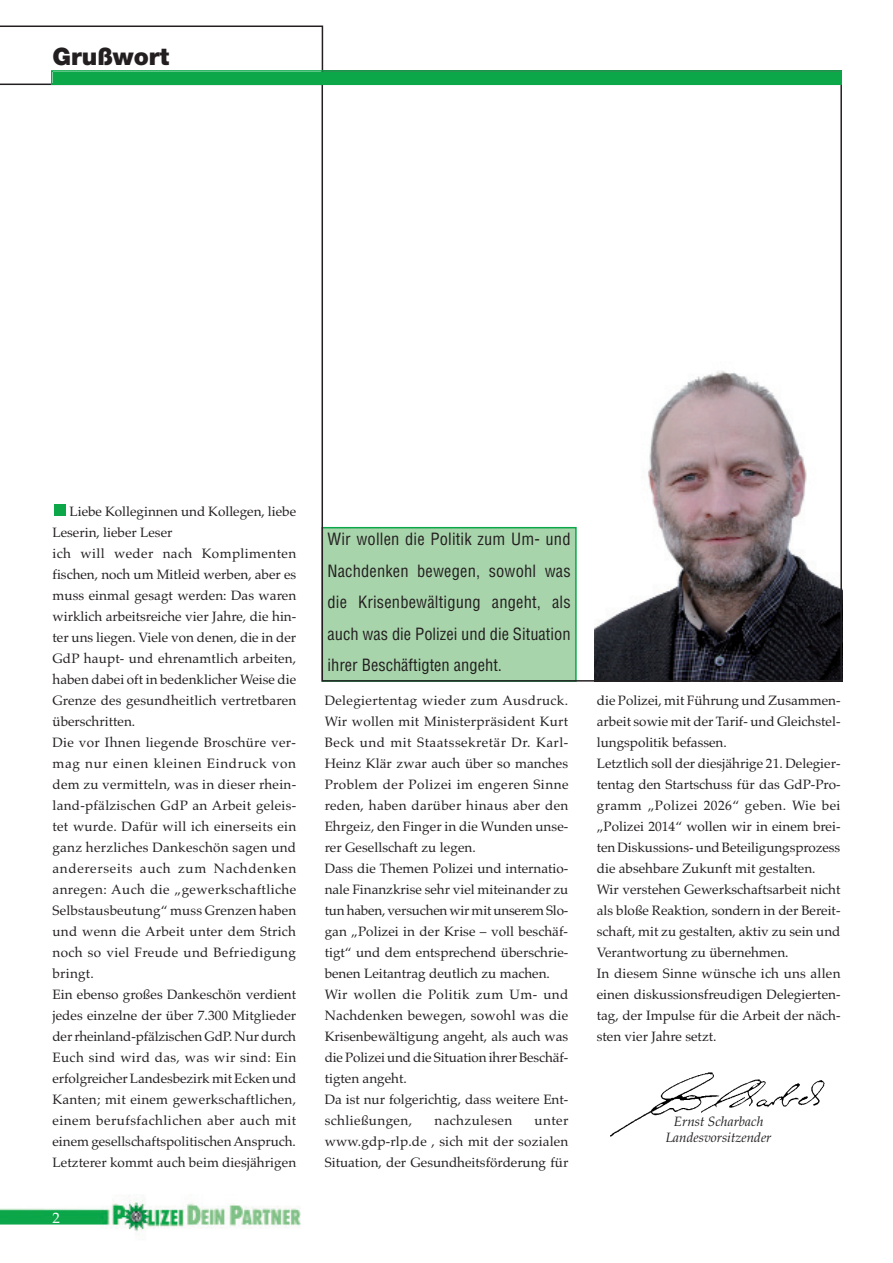
<style>
.page{position:relative;width:893px;height:1263px;background:#fff}
.page>*{position:absolute;margin:0;border:0;box-sizing:border-box;transform-origin:0 0}
.t1{font:900 24px "Helvetica Neue";color:#231f20}
.t2{font:condensed 16.5px/31.5px "Helvetica";color:#231f20;text-align:justify}
.t3{font:15px "Palatino";color:#fff}
.t4{font:13.5px/21px "Palatino";color:#231f20}
.t5{font:13.5px/16.4px "Palatino Italic Os F";color:#231f20;text-align:center}
.t6{font:13.5px "Palatino";letter-spacing:.03em;color:#231f20}
</style>
<div class="page">
<svg style="left:0;top:26px;width:323px;height:59px"></svg>
<img style="left:0;top:1195px;width:300px;height:45px">
<div style="left:54px;top:505px;width:11px;height:11px;background:#0ca749"></div>
<img style="left:595px;top:370px;width:244px;height:309px">
<img style="left:611px;top:1072px;width:214px;height:64px">
<div style="left:323px;top:528px;width:252px;height:152px;background:#a8d4ab"></div>
<div style="left:321px;top:527px;width:256px;height:155px;border:2px solid #0ca749"></div>
<div style="left:53px;top:72px;width:787px;height:12px;background:#0ca749"></div>
<div style="left:51px;top:70px;width:791px;height:15px;border:2px solid #0ca749"></div>
<h1 class="t1" style="left:53px;top:48px;width:118px">Grußwort</h1>
<p class="t4" style="left:53px;top:502px;width:245px;text-indent:17px">Liebe Kolleginnen und Kollegen, liebe Leserin, lieber Leser<br>ich will weder nach Komplimenten fischen, noch um Mitleid werben, aber es muss einmal gesagt werden: Das waren wirklich arbeitsreiche vier Jahre, die hin&shy;ter uns liegen. Viele von denen, die in der GdP haupt- und ehrenamtlich arbeiten, haben dabei oft in bedenklicher Weise die Grenze des gesundheitlich vertretbaren überschritten.<br>Die vor Ihnen liegende Broschüre ver&shy;mag nur einen kleinen Eindruck von dem zu vermitteln, was in dieser rhein&shy;land-pfälzischen GdP an Arbeit geleis&shy;tet wurde. Dafür will ich einerseits ein ganz herzliches Dankeschön sagen und andererseits auch zum Nachdenken anregen: Auch die „gewerkschaftliche Selbstausbeutung“ muss Grenzen haben und wenn die Arbeit unter dem Strich noch so viel Freude und Befriedigung bringt.<br>Ein ebenso großes Dankeschön verdient jedes einzelne der über 7.300 Mitglieder der rheinland-pfälzischen GdP. Nur durch Euch sind wird das, was wir sind: Ein erfolgreicher Landesbezirk mit Ecken und Kanten; mit einem gewerkschaftlichen, einem berufsfachlichen aber auch mit einem gesellschaftspolitischen Anspruch.<br>Letzterer kommt auch beim diesjährigen</p>
<p class="t3" style="left:53px;top:1212px;width:9px">2</p>
<p class="t2" style="left:327px;top:525px;width:245px">Wir wollen die Politik zum Um- und Nachdenken bewegen, sowohl was die Krisenbewältigung angeht, als auch was die Polizei und die Situation ihrer Beschäftigten angeht.</p>
<p class="t4" style="left:325px;top:691px;width:245px">Delegiertentag wieder zum Ausdruck.<br>Wir wollen mit Ministerpräsident Kurt Beck und mit Staatssekretär Dr. Karl-Heinz Klär zwar auch über so manches Problem der Polizei im engeren Sinne reden, haben darüber hinaus aber den Ehrgeiz, den Finger in die Wunden unse&shy;rer Gesellschaft zu legen.<br>Dass die Themen Polizei und internatio&shy;nale Finanzkrise sehr viel miteinander zu tun haben, versuchen wir mit unserem Slo&shy;gan „Polizei in der Krise – voll beschäf&shy;tigt“ und dem entsprechend überschrie&shy;benen Leitantrag deutlich zu machen.<br>Wir wollen die Politik zum Um- und Nachdenken bewegen, sowohl was die Krisenbewältigung angeht, als auch was die Polizei und die Situation ihrer Beschäf&shy;tigten angeht.<br>Da ist nur folgerichtig, dass weitere Ent&shy;schließungen,</p>
<p class="t6" style="left:434px;top:1115px;width:79px">nachzulesen</p>
<p class="t4" style="left:325px;top:1112px;width:245px;text-align:justify;text-indent:210px">unter www.gdp-rlp.de , sich mit der sozialen Situation, der Gesundheitsförderung für</p>
<p class="t4" style="left:597px;top:692px;width:245px">die Polizei, mit Führung und Zusammen&shy;arbeit sowie mit der Tarif- und Gleichstel&shy;lungspolitik befassen.<br>Letztlich soll der diesjährige 21. Delegier&shy;tentag den Startschuss für das GdP-Pro&shy;gramm „Polizei 2026“ geben. Wie bei „Polizei 2014“ wollen wir in einem brei&shy;ten Diskussions- und Beteiligungsprozess die absehbare Zukunft mit gestalten.<br>Wir verstehen Gewerkschaftsarbeit nicht als bloße Reaktion, sondern in der Bereit&shy;schaft, mit zu gestalten, aktiv zu sein und Verantwortung zu übernehmen.<br>In diesem Sinne wünsche ich uns allen einen diskussionsfreudigen Delegierten&shy;tag, der Impulse für die Arbeit der näch&shy;sten vier Jahre setzt.</p>
<p class="t5" style="left:666px;top:1115px;width:107px">Ernst Scharbach<br>Landesvorsitzender</p>
</div>
